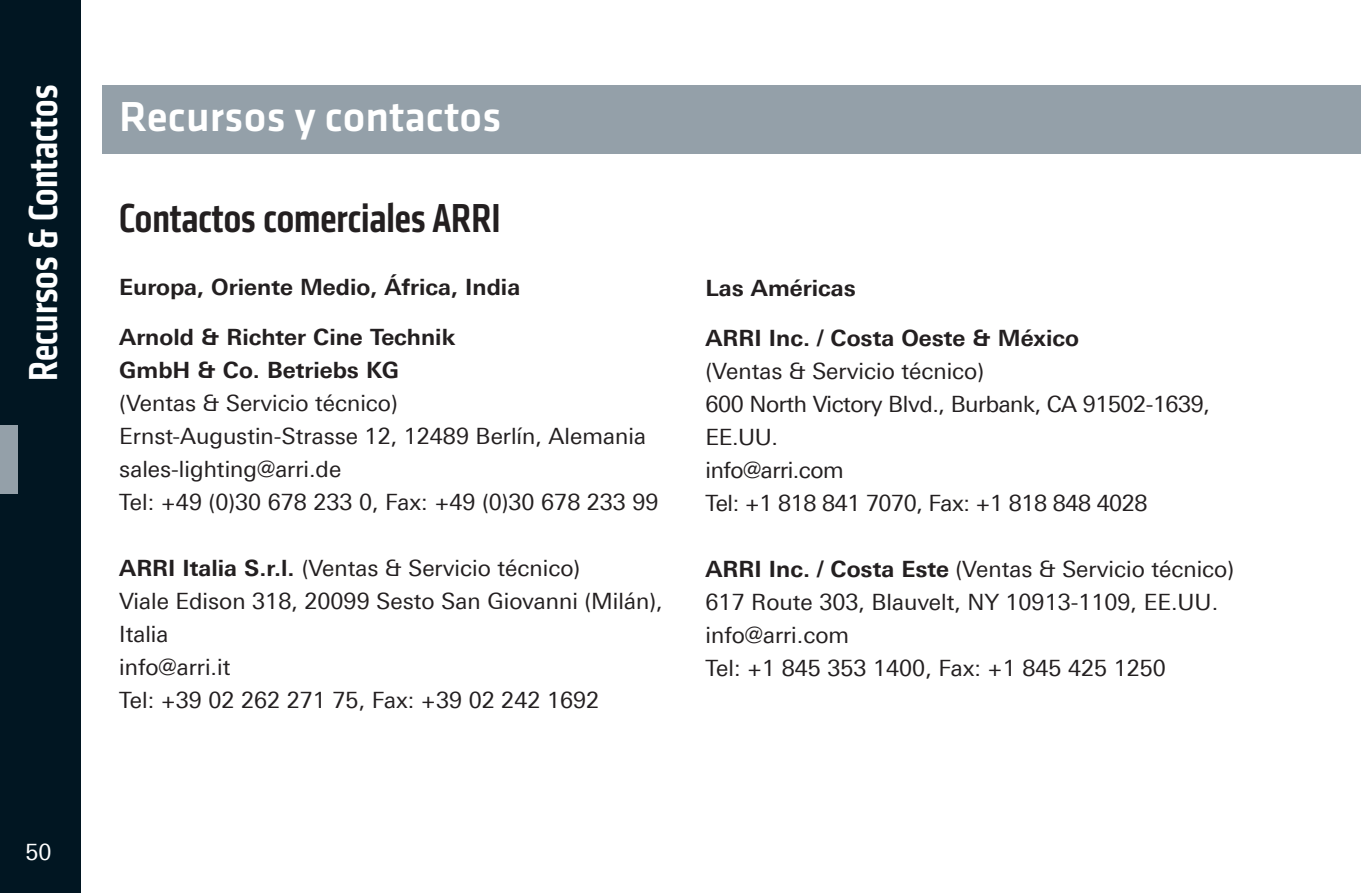
<style>
.page{position:relative;width:1361px;height:893px;background:#fff}
.page>*{position:absolute;margin:0;border:0;box-sizing:border-box;transform-origin:0 0}
.t1{font:500 43.5px "Klavika";color:#fff}
.t2{font:500 condensed 42px "Klavika";color:#231f20}
.t3{font:500 condensed 42px "Klavika";color:#fff}
.t4{font:22.5px/33px "Linotype Univers 430";color:#231f20}
.t5{font:22.5px/33px "Linotype Univers 430";letter-spacing:-.02em;color:#231f20}
.t6{font:700 22.5px/33px "Linotype Univers 630";color:#231f20}
.t7{font:22.5px "Linotype Univers 430";color:#fff}
.s1{font-family:"Linotype Univers 630";font-weight:700}
</style>
<div class="page">
<div style="left:0;top:0;width:81px;height:893px;background:#011622"></div>
<div style="left:0;top:425px;width:17px;height:68px;background:#94a0a9"></div>
<div style="left:102px;top:85px;width:1259px;height:68px;background:#94a0a9"></div>
<h2 class="t3" style="left:17px;top:381px;width:297px;rotate:-90deg">Recursos &amp; Contactos</h2>
<p class="t7" style="left:26px;top:839px;width:28px">50</p>
<h1 class="t1" style="left:119px;top:88px;width:384px">Recursos y contactos</h1>
<h2 class="t2" style="left:119px;top:192px;width:383px">Contactos comerciales ARRI</h2>
<p class="t6" style="left:119px;top:270px;width:402px">Europa, Oriente Medio, África, India</p>
<p class="t6" style="left:119px;top:320px;width:338px">Arnold &amp; Richter Cine Technik<br>GmbH &amp; Co. Betriebs KG</p>
<p class="t4" style="left:119px;top:386px;width:541px">(Ventas &amp; Servicio técnico)<br>Ernst-Augustin-Strasse 12, 12489 Berlín, Alemania sales-lighting@arri.de<br>Tel: +49 (0)30 678 233 0, Fax: +49 (0)30 678 233 99</p>
<p class="t4" style="left:119px;top:551px;width:545px"><span class="s1">ARRI Italia S.r.l.</span> (Ventas &amp; Servicio técnico)<br>Viale Edison 318, 20099 Sesto San Giovanni (Milán),<br>Italia<br>info@arri.it<br>Tel: +39 02 262 271 75, Fax: +39 02 242 1692</p>
<p class="t6" style="left:705px;top:272px;width:152px">Las Américas</p>
<p class="t6" style="left:705px;top:322px;width:375px">ARRI Inc. / Costa Oeste &amp; México</p>
<p class="t5" style="left:705px;top:355px;width:506px">(Ventas &amp; Servicio técnico)<br>600 North Victory Blvd., Burbank, CA 91502-1639,<br>EE.UU.<br>info@arri.com<br>Tel: +1 818 841 7070, Fax: +1 818 848 4028</p>
<p class="t4" style="left:705px;top:553px;width:530px"><span class="s1">ARRI Inc. / Costa Este</span> (Ventas &amp; Servicio técnico)<br>617 Route 303, Blauvelt, NY 10913-1109, EE.UU. info@arri.com<br>Tel: +1 845 353 1400, Fax: +1 845 425 1250</p>
</div>
